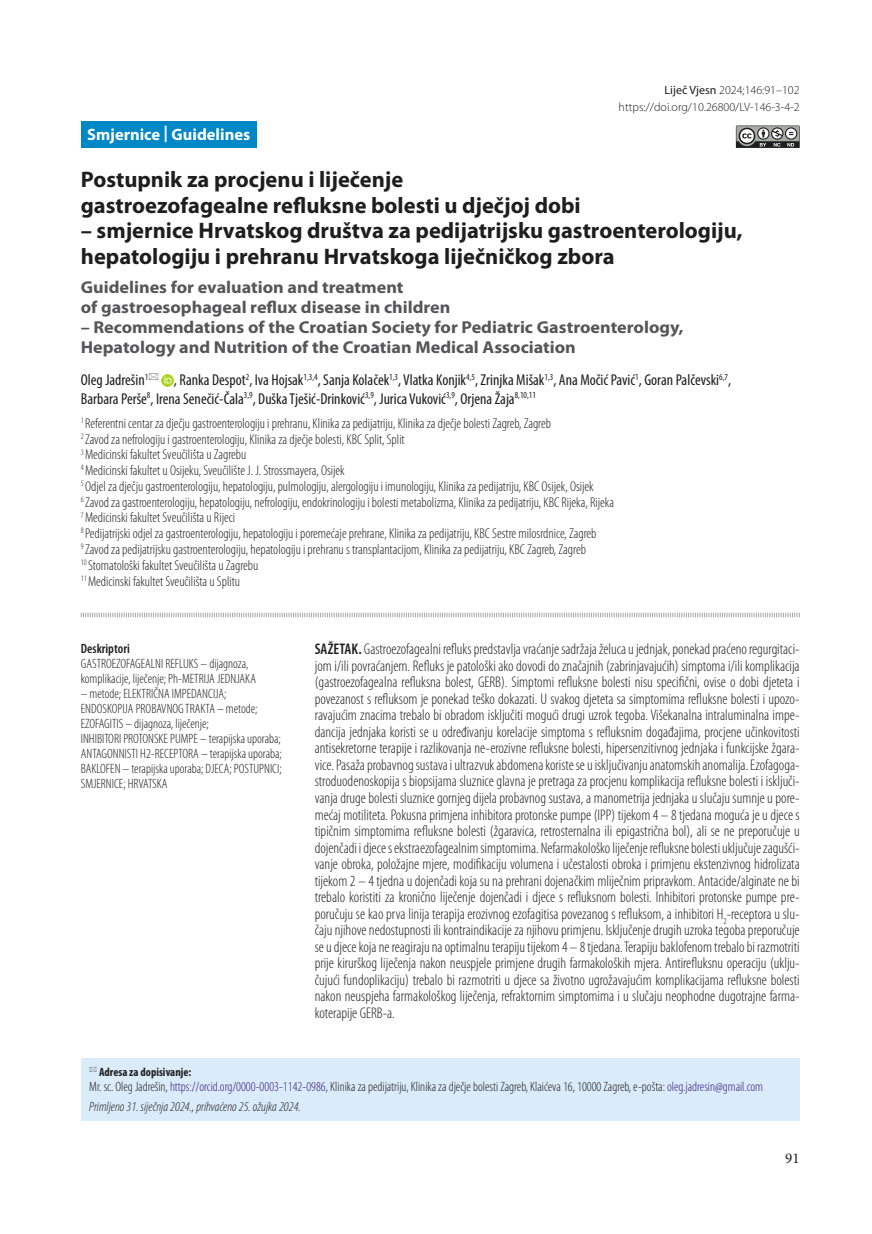
<style>
.page{position:relative;width:872px;height:1234px;background:#fff}
.page>*{position:absolute;margin:0;border:0;box-sizing:border-box;transform-origin:0 0}
.t1{font:700 22.5px/25.5px "Myriad Pro";color:#1f1e1f}
.t2{font:700 17.25px/20.2px "Myriad Pro";color:#565557;scale:1.05 1}
.t3{font:700 16.5px "Myriad Pro";color:#fff}
.t4{font:condensed 15.75px/18.8px "Myriad Pro";color:#1f1e1f}
.t5{font:300 condensed 15.45px/16.5px "Myriad Pro";color:#1f1e1f;text-align:justify}
.t6{font:15px "Minion Pro";color:#1f1e1f}
.t7{font:300 condensed 14.25px/15.8px "Myriad Pro";color:#1f1e1f}
.t8{font:300 condensed 13.5px/15px "Myriad Pro";color:#1f1e1f}
.t9{font:600 condensed 13.5px "Myriad Pro";color:#1f1e1f}
.t10{font:300 12px/16.5px "Myriad Pro";color:#1f1e1f;text-align:right}
.t11{font:700 condensed 12px "Myriad Pro";color:#1f1e1f}
.s1{font-weight:400}
.s2{font-weight:600}
.s3{color:#371d7c}
.s4{font-style:italic}
</style>
<div class="page">
<svg style="left:736px;top:125px;width:63px;height:23px"></svg>
<div style="left:81px;top:1058px;width:718px;height:62px;background:#daebf9"></div>
<svg style="left:80px;top:612px;width:720px;height:6px"></svg>
<div style="left:81px;top:121px;width:176px;height:27px;background:#0087c5"></div>
<svg style="left:161px;top:374px;width:13px;height:13px"></svg>
<p class="t3" style="left:87px;top:123px;width:164px">Smjernice | Guidelines</p>
<p class="t10" style="left:618px;top:82px;width:182px"><span class="s1">Liječ Vjesn</span> 2024;146:91–102 https://doi.org/10.26800/LV-146-3-4-2</p>
<h1 class="t1" style="left:81px;top:166px;width:501px">Postupnik za procjenu i liječenje gastroezofagealne refluksne bolesti u dječjoj dobi</h1>
<h1 class="t1" style="left:81px;top:217px;width:663px">– smjernice Hrvatskog društva za pedijatrijsku gastroenterologiju, hepatologiju i prehranu Hrvatskoga liječničkog zbora</h1>
<p class="t2" style="left:81px;top:276px;width:353px">Guidelines for evaluation and treatment<br>of gastroesophageal reflux disease in children</p>
<p class="t2" style="left:81px;top:316px;width:575px">– Recommendations of the Croatian Society for Pediatric Gastroenterology,<br>Hepatology and Nutrition of the Croatian Medical Association</p>
<p class="t4" style="left:81px;top:370px;width:69px">Oleg Jadrešin<sup>1</sup></p>
<p class="t4" style="left:81px;top:370px;width:652px;text-indent:93px">, Ranka Despot<sup>2</sup>, Iva Hojsak<sup>1,3,4</sup>, Sanja Kolaček<sup>1,3</sup>, Vlatka Konjik<sup>4,5</sup>, Zrinjka Mišak<sup>1,3</sup>, Ana Močić Pavić<sup>1</sup>, Goran Palčevski<sup>6,7</sup>,<br>Barbara Perše<sup>8</sup>, Irena Senečić-Čala<sup>3,9</sup>, Duška Tješić-Drinković<sup>3,9</sup>, Jurica Vuković<sup>3,9</sup>, Orjena Žaja<sup>8,10,11</sup></p>
<p class="t7" style="left:81px;top:415px;width:535px"><sup>1</sup> Referentni centar za dječju gastroenterologiju i prehranu, Klinika za pedijatriju, Klinika za dječje bolesti Zagreb, Zagreb<br><sup>2</sup> Zavod za nefrologiju i gastroenterologiju, Klinika za dječje bolesti, KBC Split, Split<br><sup>3</sup> Medicinski fakultet Sveučilišta u Zagrebu<br><sup>4</sup> Medicinski fakultet u Osijeku, Sveučilište J. J. Strossmayera, Osijek<br><sup>5</sup> Odjel za dječju gastroenterologiju, hepatologiju, pulmologiju, alergologiju i imunologiju, Klinika za pedijatriju, KBC Osijek, Osijek<br><sup>6</sup> Zavod za gastroenterologiju, hepatologiju, nefrologiju, endokrinologiju i bolesti metabolizma, Klinika za pedijatriju, KBC Rijeka, Rijeka <sup>7</sup> Medicinski fakultet Sveučilišta u Rijeci<br><sup>8</sup> Pedijatrijski odjel za gastroenterologiju, hepatologiju i poremećaje prehrane, Klinika za pedijatriju, KBC Sestre milosrdnice, Zagreb<br><sup>9</sup> Zavod za pedijatrijsku gastroenterologiju, hepatologiju i prehranu s transplantacijom, Klinika za pedijatriju, KBC Zagreb, Zagreb<br><sup>10</sup> Stomatološki fakultet Sveučilišta u Zagrebu<br><sup>11</sup> Medicinski fakultet Sveučilišta u Splitu</p>
<p class="t9" style="left:81px;top:640px;width:50px">Deskriptori</p>
<p class="t8" style="left:81px;top:655px;width:177px">GASTROEZOFAGEALNI REFLUKS – dijagnoza, komplikacije, liječenje; Ph-METRIJA JEDNJAKA</p>
<p class="t8" style="left:81px;top:685px;width:203px">– metode; ELEKTRIČNA IMPEDANCIJA; ENDOSKOPIJA PROBAVNOG TRAKTA – metode; EZOFAGITIS – dijagnoza, liječenje;<br>INHIBITORI PROTONSKE PUMPE – terapijska uporaba; ANTAGONNISTI H2-RECEPTORA – terapijska uporaba; BAKLOFEN – terapijska uporaba; DJECA; POSTUPNICI; SMJERNICE; HRVATSKA</p>
<p class="t5" style="left:315px;top:640px;width:486px"><span class="s2">SAŽETAK.</span> Gastroezofagealni refluks predstavlja vraćanje sadržaja želuca u jednjak, ponekad praćeno regurgitaci&shy;jom i/ili povraćanjem. Refluks je patološki ako dovodi do značajnih (zabrinjavajućih) simptoma i/ili komplikacija (gastroezofagealna refluksna bolest, GERB). Simptomi refluksne bolesti nisu specifični, ovise o dobi djeteta i povezanost s refluksom je ponekad teško dokazati. U svakog djeteta sa simptomima refluksne bolesti i upozo&shy;ravajućim znacima trebalo bi obradom isključiti mogući drugi uzrok tegoba. Višekanalna intraluminalna impe&shy;dancija jednjaka koristi se u određivanju korelacije simptoma s refluksnim događajima, procjene učinkovitosti antisekretorne terapije i razlikovanja ne-erozivne refluksne bolesti, hipersenzitivnog jednjaka i funkcijske žgara&shy;vice. Pasaža probavnog sustava i ultrazvuk abdomena koriste se u isključivanju anatomskih anomalija. Ezofagoga&shy;stroduodenoskopija s biopsijama sluznice glavna je pretraga za procjenu komplikacija refluksne bolesti i isključi&shy;vanja druge bolesti sluznice gornjeg dijela probavnog sustava, a manometrija jednjaka u slučaju sumnje u pore&shy;mećaj motiliteta. Pokusna primjena inhibitora protonske pumpe (IPP) tijekom 4 – 8 tjedana moguća je u djece s tipičnim simptomima refluksne bolesti (žgaravica, retrosternalna ili epigastrična bol), ali se ne preporučuje u dojenčadi i djece s ekstraezofagealnim simptomima. Nefarmakološko liječenje refluksne bolesti uključuje zagušći&shy;vanje obroka, položajne mjere, modifikaciju volumena i učestalosti obroka i primjenu ekstenzivnog hidrolizata tijekom 2 – 4 tjedna u dojenčadi koja su na prehrani dojenačkim mliječnim pripravkom. Antacide/alginate ne bi trebalo koristiti za kronično liječenje dojenčadi i djece s refluksnom bolesti. Inhibitori protonske pumpe pre&shy;poručuju se kao prva linija terapija erozivnog ezofagitisa povezanog s refluksom, a inhibitori H<sub>2</sub>-receptora u slu&shy;čaju njihove nedostupnosti ili kontraindikacije za njihovu primjenu. Isključenje drugih uzroka tegoba preporučuje se u djece koja ne reagiraju na optimalnu terapiju tijekom 4 – 8 tjedana. Terapiju baklofenom trebalo bi razmotriti prije kirurškog liječenja nakon neuspjele primjene drugih farmakoloških mjera. Antirefluksnu operaciju (uklju&shy;čujući fundoplikaciju) trebalo bi razmotriti u djece sa životno ugrožavajućim komplikacijama refluksne bolesti nakon neuspjeha farmakološkog liječenja, refraktornim simptomima i u slučaju neophodne dugotrajne farma&shy;koterapije GERB-a.</p>
<p class="t11" style="left:99px;top:1064px;width:94px">Adresa za dopisivanje:</p>
<p class="t8" style="left:89px;top:1076px;width:675px;line-height:19.2px">Mr. sc. Oleg Jadrešin, <span class="s3">https://orcid.org/0000-0003-1142-0986</span>, Klinika za pedijatriju, Klinika za dječje bolesti Zagreb, Klaićeva 16, 10000 Zagreb, e-pošta: <span class="s3">oleg.jadresin@gmail.com<br></span><span class="s4">Primljeno 31. siječnja 2024., prihvaćeno 25. ožujka 2024.</span></p>
<p class="t6" style="left:785px;top:1147px;width:16px">91</p>
</div>
